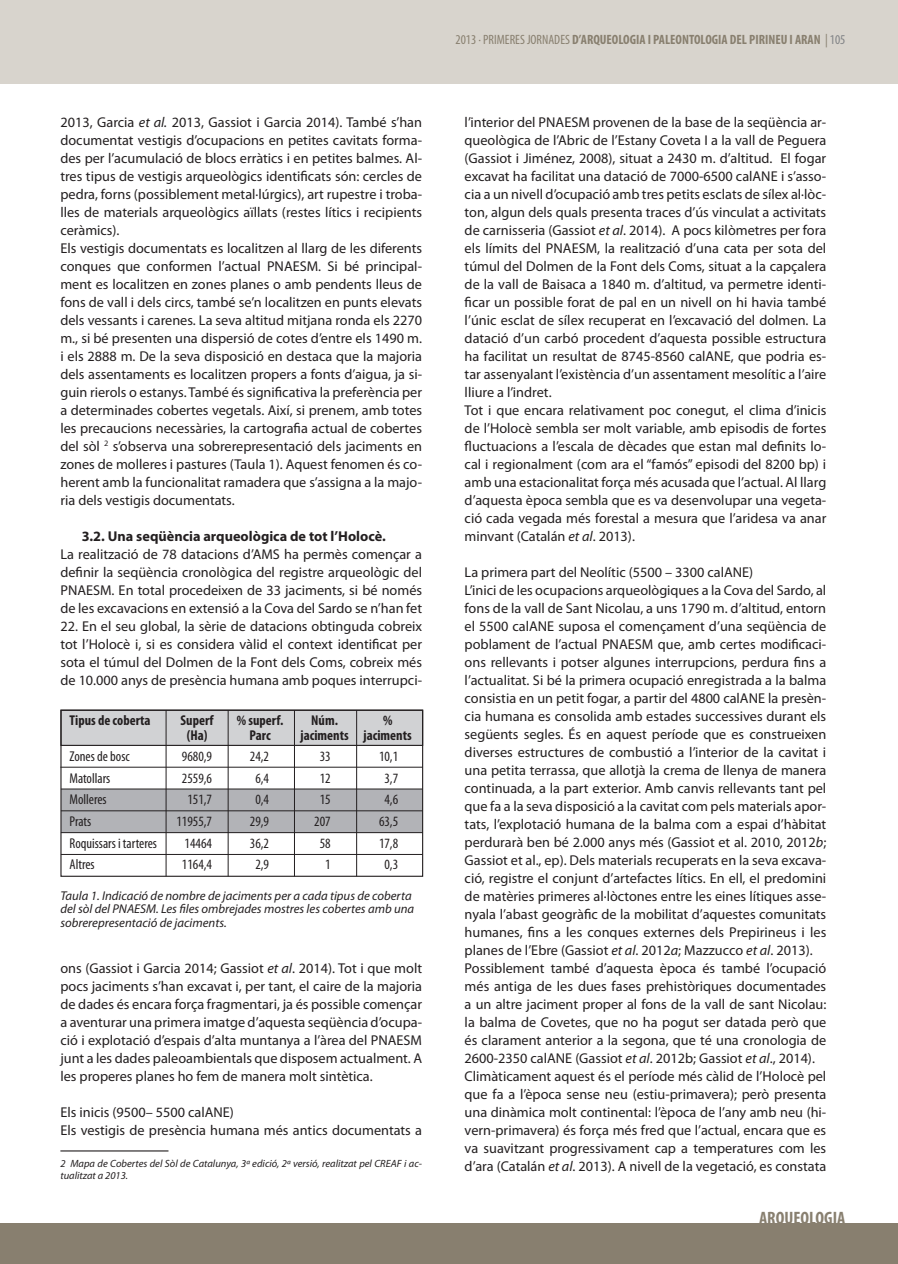
<style>
.page{position:relative;width:898px;height:1264px;background:#fff}
.page>*{position:absolute;margin:0;border:0;box-sizing:border-box;transform-origin:0 0}
.t1{font:700 condensed 18px "Myriad Pro";color:#887f6f}
.t2{font:14.25px/18px "Myriad Pro";color:#231f20}
.t3{font:condensed 14.25px "Myriad Pro";color:#231f20}
.t4{font:700 condensed 14.25px "Myriad Pro";color:#231f20}
.t5{font:700 14.25px "Myriad Pro";color:#231f20}
.t6{font:700 condensed 13.5px "Myriad Pro";color:#887f6f}
.t7{font:italic 12.75px/13.5px "Myriad Pro";color:#231f20}
.t8{font:italic 10.5px/12px "Myriad Pro";color:#231f20}
.s1{font-style:italic}
.s2{font-weight:400}
.s3{font-weight:400;color:#808285}
</style>
<div class="page">
<div style="left:0;top:0;width:897px;height:84px;background:#d8d4cd"></div>
<div style="left:0;top:1223px;width:897px;height:40px;background:#887f6f"></div>
<div style="left:61px;top:710px;width:361px;height:35px;background:#d1d2d4"></div>
<div style="left:60px;top:709px;width:363px;height:37px;border:1px solid #231f20"></div>
<div style="left:61px;top:789px;width:361px;height:43px;background:#b2b3b7"></div>
<div style="left:60px;top:709px;width:363px;height:167px;border:1px solid #231f20"></div>
<hr style="left:60px;top:766px;width:363px;height:1px;background:#231f20">
<hr style="left:61px;top:788px;width:361px;height:1px;background:#231f20">
<hr style="left:61px;top:810px;width:362px;height:1px;background:#231f20">
<hr style="left:61px;top:832px;width:362px;height:1px;background:#231f20">
<hr style="left:61px;top:854px;width:361px;height:1px;background:#231f20">
<hr style="left:166px;top:710px;width:1px;height:166px;background:#231f20">
<hr style="left:228px;top:710px;width:1px;height:166px;background:#231f20">
<hr style="left:294px;top:710px;width:1px;height:166px;background:#231f20">
<hr style="left:356px;top:710px;width:1px;height:166px;background:#231f20">
<hr style="left:60px;top:1150px;width:108px;height:1px;background:#231f20">
<p class="t2" style="left:60px;top:113px;width:363px">2013, Garcia <span class="s1">et al.</span> 2013, Gassiot i Garcia 2014). També s’han documentat vestigis d’ocupacions en petites cavitats forma&shy;des per l’acumulació de blocs erràtics i en petites balmes. Al&shy;tres tipus de vestigis arqueològics identificats són: cercles de pedra, forns (possiblement metal·lúrgics), art rupestre i troba&shy;lles de materials arqueològics aïllats (restes lítics i recipients ceràmics).<br>Els vestigis documentats es localitzen al llarg de les diferents conques que conformen l’actual PNAESM. Si bé principal&shy;ment es localitzen en zones planes o amb pendents lleus de fons de vall i dels circs, també se’n localitzen en punts elevats dels vessants i carenes. La seva altitud mitjana ronda els 2270 m., si bé presenten una dispersió de cotes d’entre els 1490 m. i els 2888 m. De la seva disposició en destaca que la majoria dels assentaments es localitzen propers a fonts d’aigua, ja si&shy;guin rierols o estanys. També és significativa la preferència per a determinades cobertes vegetals. Així, si prenem, amb totes les precaucions necessàries, la cartografia actual de cobertes del sòl <sup>2</sup> s’observa una sobrerepresentació dels jaciments en zones de molleres i pastures (Taula 1). Aquest fenomen és co&shy;herent amb la funcionalitat ramadera que s’assigna a la majo&shy;ria dels vestigis documentats.</p>
<p class="t5" style="left:82px;top:528px;width:305px">3.2. Una seqüència arqueològica de tot l’Holocè.</p>
<p class="t2" style="left:60px;top:545px;width:363px;text-align:justify">La realització de 78 datacions d’AMS ha permès començar a definir la seqüència cronològica del registre arqueològic del PNAESM. En total procedeixen de 33 jaciments, si bé només de les excavacions en extensió a la Cova del Sardo se n’han fet</p>
<p class="t2" style="left:60px;top:617px;width:363px;text-align:justify">22. En el seu global, la sèrie de datacions obtinguda cobreix tot l’Holocè i, si es considera vàlid el context identificat per sota el túmul del Dolmen de la Font dels Coms, cobreix més de 10.000 anys de presència humana amb poques interrupci-</p>
<p class="t4" style="left:69px;top:712px;width:83px">Tipus de coberta</p>
<p class="t4" style="left:180px;top:712px;width:35px">Superf</p>
<p class="t4" style="left:237px;top:712px;width:48px">% superf.</p>
<p class="t4" style="left:311px;top:712px;width:28px">Núm.</p>
<p class="t4" style="left:383px;top:712px;width:11px">%</p>
<p class="t4" style="left:187px;top:727px;width:22px">(Ha)</p>
<p class="t4" style="left:249px;top:727px;width:23px">Parc</p>
<p class="t4" style="left:300px;top:727px;width:113px">jaciments jaciments</p>
<p class="t3" style="left:69px;top:748px;width:62px">Zones de bosc</p>
<p class="t3" style="left:182px;top:748px;width:32px">9680,9</p>
<p class="t3" style="left:250px;top:748px;width:21px">24,2</p>
<p class="t3" style="left:319px;top:748px;width:12px">33</p>
<p class="t3" style="left:379px;top:748px;width:21px">10,1</p>
<p class="t3" style="left:69px;top:770px;width:42px">Matollars</p>
<p class="t3" style="left:182px;top:770px;width:32px">2559,6</p>
<p class="t3" style="left:255px;top:770px;width:15px">6,4</p>
<p class="t3" style="left:319px;top:770px;width:12px">12</p>
<p class="t3" style="left:384px;top:770px;width:15px">3,7</p>
<p class="t3" style="left:69px;top:792px;width:39px">Molleres</p>
<p class="t3" style="left:187px;top:792px;width:26px">151,7</p>
<p class="t3" style="left:255px;top:792px;width:15px">0,4</p>
<p class="t3" style="left:319px;top:792px;width:12px">15</p>
<p class="t3" style="left:384px;top:792px;width:15px">4,6</p>
<p class="t3" style="left:69px;top:813px;width:23px">Prats</p>
<p class="t3" style="left:176px;top:813px;width:37px">11955,7</p>
<p class="t3" style="left:250px;top:813px;width:21px">29,9</p>
<p class="t3" style="left:314px;top:813px;width:18px">207</p>
<p class="t3" style="left:379px;top:813px;width:21px">63,5</p>
<p class="t3" style="left:69px;top:835px;width:89px">Roquissars i tarteres</p>
<p class="t3" style="left:185px;top:835px;width:29px">14464</p>
<p class="t3" style="left:250px;top:835px;width:21px">36,2</p>
<p class="t3" style="left:319px;top:835px;width:12px">58</p>
<p class="t3" style="left:379px;top:835px;width:21px">17,8</p>
<p class="t3" style="left:69px;top:856px;width:27px">Altres</p>
<p class="t3" style="left:182px;top:856px;width:32px">1164,4</p>
<p class="t3" style="left:255px;top:856px;width:15px">2,9</p>
<p class="t3" style="left:325px;top:856px;width:7px">1</p>
<p class="t3" style="left:384px;top:856px;width:15px">0,3</p>
<p class="t7" style="left:60px;top:888px;width:355px">Taula 1. Indicació de nombre de jaciments per a cada tipus de coberta del sòl del PNAESM. Les files ombrejades mostres les cobertes amb una sobrerepresentació de jaciments.</p>
<p class="t2" style="left:60px;top:959px;width:363px;text-align:justify">ons (Gassiot i Garcia 2014; Gassiot <span class="s1">et al</span>. 2014). Tot i que molt pocs jaciments s’han excavat i, per tant, el caire de la majoria de dades és encara força fragmentari, ja és possible començar a aventurar una primera imatge d’aquesta seqüència d’ocupa&shy;ció i explotació d’espais d’alta muntanya a l’àrea del PNAESM junt a les dades paleoambientals que disposem actualment. A les properes planes ho fem de manera molt sintètica.</p>
<p class="t2" style="left:60px;top:1103px;width:363px">Els inicis (9500– 5500 calANE)<br>Els vestigis de presència humana més antics documentats a</p>
<p class="t8" style="left:60px;top:1157px;width:363px">2 Mapa de Cobertes del Sòl de Catalunya, 3ª edició, 2ª versió, realitzat pel CREAF i ac&shy;tualitzat a 2013.</p>
<p class="t6" style="left:455px;top:32px;width:391px"><span class="s2">2013 · PRIMERES JORNADES</span> D’ARQUEOLOGIA I PALEONTOLOGIA DEL PIRINEU I ARAN <span class="s2">|</span><span class="s3">105</span></p>
<p class="t2" style="left:464px;top:113px;width:363px">l’interior del PNAESM provenen de la base de la seqüència ar&shy;queològica de l’Abric de l’Estany Coveta I a la vall de Peguera (Gassiot i Jiménez, 2008), situat a 2430 m. d’altitud. El fogar excavat ha facilitat una datació de 7000-6500 calANE i s’asso&shy;cia a un nivell d’ocupació amb tres petits esclats de sílex al·lòc&shy;ton, algun dels quals presenta traces d’ús vinculat a activitats de carnisseria (Gassiot <span class="s1">et al</span>. 2014). A pocs kilòmetres per fora els límits del PNAESM, la realització d’una cata per sota del túmul del Dolmen de la Font dels Coms, situat a la capçalera de la vall de Baisaca a 1840 m. d’altitud, va permetre identi&shy;ficar un possible forat de pal en un nivell on hi havia també l’únic esclat de sílex recuperat en l’excavació del dolmen. La datació d’un carbó procedent d’aquesta possible estructura ha facilitat un resultat de 8745-8560 calANE, que podria es&shy;tar assenyalant l’existència d’un assentament mesolític a l’aire lliure a l’indret.<br>Tot i que encara relativament poc conegut, el clima d’inicis de l’Holocè sembla ser molt variable, amb episodis de fortes fluctuacions a l’escala de dècades que estan mal definits lo&shy;cal i regionalment (com ara el “famós” episodi del 8200 bp) i amb una estacionalitat força més acusada que l’actual. Al llarg d’aquesta època sembla que es va desenvolupar una vegeta&shy;ció cada vegada més forestal a mesura que l’aridesa va anar minvant (Catalán <span class="s1">et al</span>. 2013).</p>
<p class="t2" style="left:464px;top:563px;width:363px">La primera part del Neolític (5500 – 3300 calANE)<br>L’inici de les ocupacions arqueològiques a la Cova del Sardo, al fons de la vall de Sant Nicolau, a uns 1790 m. d’altitud, entorn el 5500 calANE suposa el començament d’una seqüència de poblament de l’actual PNAESM que, amb certes modificaci&shy;ons rellevants i potser algunes interrupcions, perdura fins a l’actualitat. Si bé la primera ocupació enregistrada a la balma consistia en un petit fogar, a partir del 4800 calANE la presèn&shy;cia humana es consolida amb estades successives durant els següents segles. És en aquest període que es construeixen diverses estructures de combustió a l’interior de la cavitat i una petita terrassa, que allotjà la crema de llenya de manera continuada, a la part exterior. Amb canvis rellevants tant pel que fa a la seva disposició a la cavitat com pels materials apor&shy;tats, l’explotació humana de la balma com a espai d’hàbitat perdurarà ben bé 2.000 anys més (Gassiot et al. 2010, 2012<span class="s1">b</span>; Gassiot et al., ep). Dels materials recuperats en la seva excava&shy;ció, registre el conjunt d’artefactes lítics. En ell, el predomini de matèries primeres al·lòctones entre les eines lítiques asse&shy;nyala l’abast geogràfic de la mobilitat d’aquestes comunitats humanes, fins a les conques externes dels Prepirineus i les planes de l’Ebre (Gassiot <span class="s1">et al</span>. 2012<span class="s1">a</span>; Mazzucco <span class="s1">et al</span>. 2013).<br>Possiblement també d’aquesta època és també l’ocupació més antiga de les dues fases prehistòriques documentades a un altre jaciment proper al fons de la vall de sant Nicolau: la balma de Covetes, que no ha pogut ser datada però que és clarament anterior a la segona, que té una cronologia de 2600-2350 calANE (Gassiot <span class="s1">et al</span>. 2012b; Gassiot <span class="s1">et al</span>., 2014).<br>Climàticament aquest és el període més càlid de l’Holocè pel que fa a l’època sense neu (estiu-primavera); però presenta una dinàmica molt continental: l’època de l’any amb neu (hi&shy;vern-primavera) és força més fred que l’actual, encara que es va suavitzant progressivament cap a temperatures com les d’ara (Catalán <span class="s1">et al</span>. 2013). A nivell de la vegetació, es constata</p>
<p class="t1" style="left:759px;top:1207px;width:88px">ARQUEOLOGIA</p>
</div>
